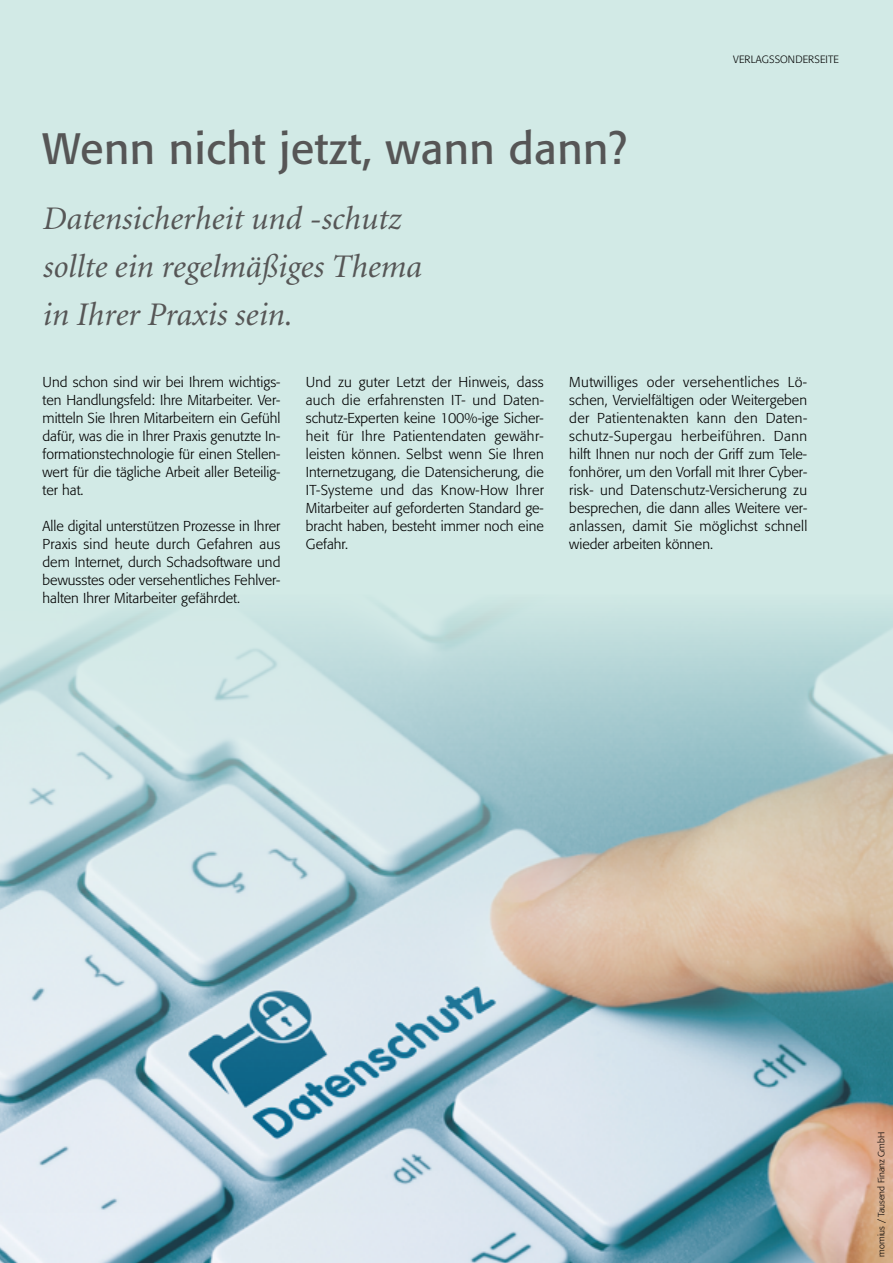
<style>
.page{position:relative;width:893px;height:1263px;background:#d2eae6}
.page>*{position:absolute;margin:0;border:0;box-sizing:border-box;transform-origin:0 0}
.t1{font:43.5px "Formata";letter-spacing:.01em;color:#565656}
.t2{font:italic 33px/48px "Minion";color:#565656}
.t3{font:300 14.25px/18px "Formata";color:#000;text-align:justify}
.t4{font:300 10.5px "Formata";letter-spacing:.01em;color:#000}
.t5{font:300 9px "Formata";color:#000}
</style>
<div class="page">
<img style="left:0;top:608px;width:893px;height:655px">
<h1 class="t1" style="left:43px;top:122px;width:586px">Wenn nicht jetzt, wann dann?</h1>
<h2 class="t2" style="left:42px;top:195px;width:381px">Datensicherheit und -schutz sollte ein regelmäßiges Thema in Ihrer Praxis sein.</h2>
<p class="t4" style="left:733px;top:53px;width:107px">VERLAGSSONDERSEITE</p>
<p class="t3" style="left:43px;top:373px;width:239px">Und schon sind wir bei Ihrem wichtigs&shy;ten Handlungsfeld: Ihre Mitarbeiter. Ver&shy;mitteln Sie Ihren Mitarbeitern ein Gefühl dafür, was die in Ihrer Praxis genutzte In&shy;formationstechnologie für einen Stellen&shy;wert für die tägliche Arbeit aller Beteilig&shy;ter hat.</p>
<p class="t3" style="left:43px;top:517px;width:239px">Alle digital unterstützen Prozesse in Ihrer Praxis sind heute durch Gefahren aus dem Internet, durch Schadsoftware und bewusstes oder versehentliches Fehlver&shy;halten Ihrer Mitarbeiter gefährdet.</p>
<p class="t3" style="left:306px;top:373px;width:240px">Und zu guter Letzt der Hinweis, dass auch die erfahrensten IT- und Daten&shy;schutz-Experten keine 100%-ige Sicher&shy;heit für Ihre Patientendaten gewähr&shy;leisten können. Selbst wenn Sie Ihren Internetzugang, die Datensicherung, die IT-Systeme und das Know-How Ihrer Mitarbeiter auf geforderten Standard ge&shy;bracht haben, besteht immer noch eine Gefahr.</p>
<p class="t3" style="left:569px;top:373px;width:239px">Mutwilliges oder versehentliches Lö&shy;schen, Vervielfältigen oder Weitergeben der Patientenakten kann den Daten&shy;schutz-Supergau herbeiführen. Dann hilft Ihnen nur noch der Griff zum Tele&shy;fonhörer, um den Vorfall mit Ihrer Cyber&shy;risk- und Datenschutz-Versicherung zu besprechen, die dann alles Weitere ver&shy;anlassen, damit Sie möglichst schnell wieder arbeiten können.</p>
<p class="t5" style="left:876px;top:1257px;width:126px;rotate:-90deg">momius / Tausend Finanz GmbH</p>
</div>
